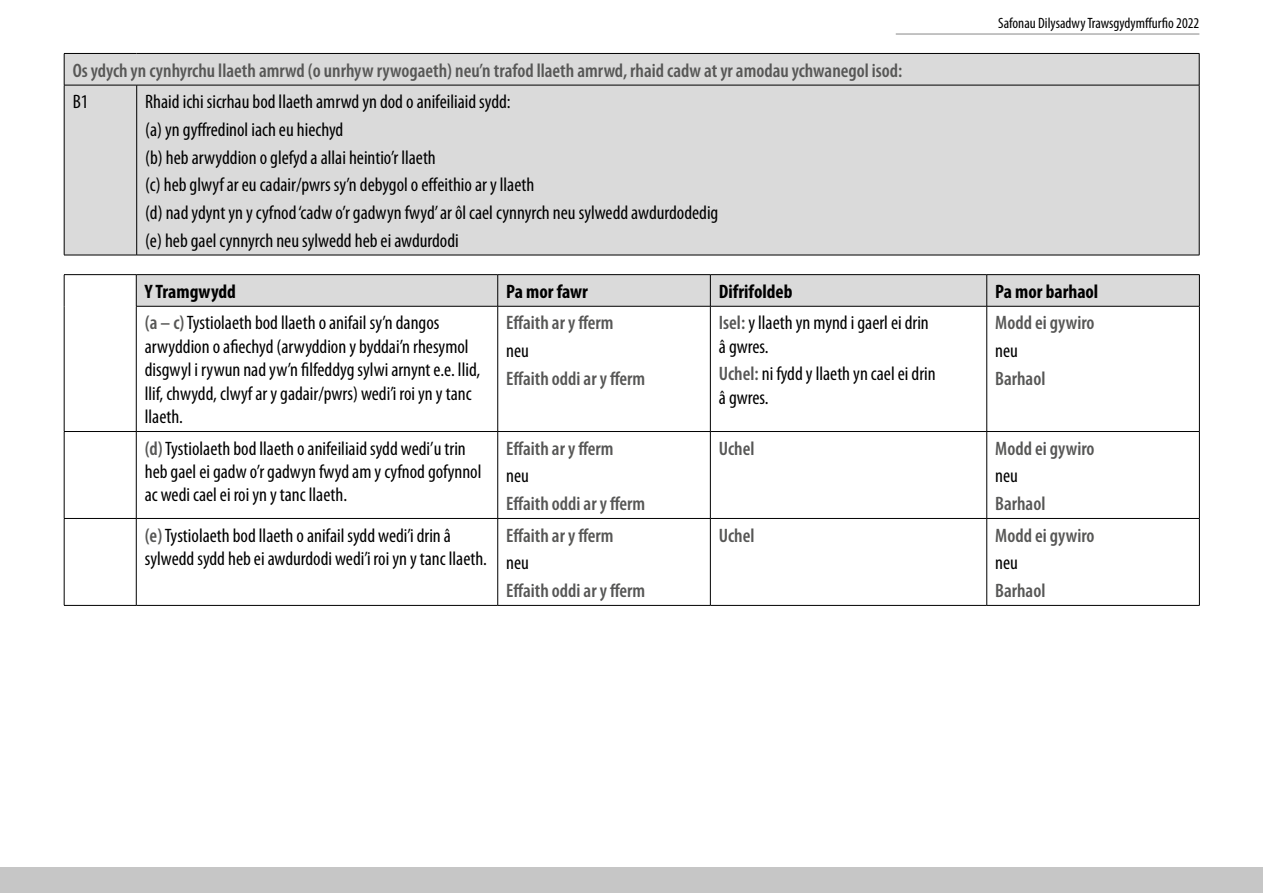
<style>
.page{position:relative;width:1263px;height:893px;background:#fff}
.page>*{position:absolute;margin:0;border:0;box-sizing:border-box;transform-origin:0 0}
.Table_text{font:condensed 19.5px/23.4px "Myriad Pro";color:#000}
.Table_text-2{font:600 condensed 19.5px "Myriad Pro";color:#575756}
.Description_of_breac{font:700 condensed 19.5px "Myriad Pro";color:#000}
.t1{font:condensed 15px "Myriad Pro";color:#000}
.s1{font-weight:600;color:#575756}
</style>
<div class="page">
<hr style="left:896px;top:34px;width:303px;height:1px;background:#878787">
<div style="left:0;top:867px;width:1263px;height:26px;background:#c6c6c6"></div>
<div style="left:65px;top:54px;width:1134px;height:201px;background:#dadada"></div>
<hr style="left:64px;top:53px;width:73px;height:1px;background:#000">
<hr style="left:64px;top:54px;width:1px;height:31px;background:#000">
<hr style="left:137px;top:53px;width:1062px;height:1px;background:#000">
<hr style="left:1199px;top:54px;width:1px;height:31px;background:#000">
<hr style="left:64px;top:85px;width:73px;height:1px;background:#000">
<hr style="left:64px;top:85px;width:1px;height:170px;background:#000">
<hr style="left:137px;top:85px;width:1062px;height:1px;background:#000">
<hr style="left:136px;top:85px;width:1px;height:170px;background:#000">
<hr style="left:1199px;top:85px;width:1px;height:170px;background:#000">
<hr style="left:64px;top:255px;width:73px;height:1px;background:#000">
<hr style="left:137px;top:255px;width:1062px;height:1px;background:#000">
<div style="left:137px;top:275px;width:1062px;height:31px;background:#dadada"></div>
<hr style="left:64px;top:274px;width:72px;height:1px;background:#000">
<hr style="left:64px;top:275px;width:1px;height:31px;background:#000">
<hr style="left:136px;top:274px;width:362px;height:1px;background:#000">
<hr style="left:136px;top:275px;width:1px;height:31px;background:#000">
<hr style="left:498px;top:274px;width:212px;height:1px;background:#000">
<hr style="left:497px;top:275px;width:1px;height:31px;background:#000">
<hr style="left:710px;top:274px;width:277px;height:1px;background:#000">
<hr style="left:710px;top:275px;width:1px;height:31px;background:#000">
<hr style="left:987px;top:274px;width:212px;height:1px;background:#000">
<hr style="left:986px;top:275px;width:1px;height:31px;background:#000">
<hr style="left:1199px;top:275px;width:1px;height:31px;background:#000">
<hr style="left:64px;top:306px;width:1px;height:125px;background:#000">
<hr style="left:136px;top:306px;width:362px;height:1px;background:#000">
<hr style="left:136px;top:306px;width:1px;height:125px;background:#000">
<hr style="left:498px;top:306px;width:212px;height:1px;background:#000">
<hr style="left:497px;top:306px;width:1px;height:125px;background:#000">
<hr style="left:710px;top:306px;width:277px;height:1px;background:#000">
<hr style="left:710px;top:306px;width:1px;height:125px;background:#000">
<hr style="left:987px;top:306px;width:212px;height:1px;background:#000">
<hr style="left:986px;top:306px;width:1px;height:125px;background:#000">
<hr style="left:1199px;top:306px;width:1px;height:125px;background:#000">
<hr style="left:64px;top:431px;width:72px;height:1px;background:#000">
<hr style="left:64px;top:432px;width:1px;height:86px;background:#000">
<hr style="left:136px;top:431px;width:362px;height:1px;background:#000">
<hr style="left:136px;top:432px;width:1px;height:86px;background:#000">
<hr style="left:498px;top:431px;width:212px;height:1px;background:#000">
<hr style="left:497px;top:432px;width:1px;height:86px;background:#000">
<hr style="left:710px;top:431px;width:277px;height:1px;background:#000">
<hr style="left:710px;top:432px;width:1px;height:86px;background:#000">
<hr style="left:987px;top:431px;width:212px;height:1px;background:#000">
<hr style="left:986px;top:432px;width:1px;height:86px;background:#000">
<hr style="left:1199px;top:432px;width:1px;height:86px;background:#000">
<hr style="left:64px;top:518px;width:72px;height:1px;background:#000">
<hr style="left:64px;top:519px;width:1px;height:86px;background:#000">
<hr style="left:136px;top:518px;width:362px;height:1px;background:#000">
<hr style="left:136px;top:519px;width:1px;height:86px;background:#000">
<hr style="left:498px;top:518px;width:212px;height:1px;background:#000">
<hr style="left:497px;top:519px;width:1px;height:86px;background:#000">
<hr style="left:710px;top:518px;width:277px;height:1px;background:#000">
<hr style="left:710px;top:519px;width:1px;height:86px;background:#000">
<hr style="left:987px;top:518px;width:212px;height:1px;background:#000">
<hr style="left:986px;top:519px;width:1px;height:86px;background:#000">
<hr style="left:1199px;top:519px;width:1px;height:86px;background:#000">
<hr style="left:64px;top:605px;width:72px;height:1px;background:#000">
<hr style="left:136px;top:605px;width:362px;height:1px;background:#000">
<hr style="left:498px;top:605px;width:212px;height:1px;background:#000">
<hr style="left:710px;top:605px;width:277px;height:1px;background:#000">
<hr style="left:987px;top:605px;width:212px;height:1px;background:#000">
<p class="t1" style="left:998px;top:15px;width:203px">Safonau Dilysadwy Trawsgydymffurfio 2022</p>
<p class="Table_text-2" style="left:73px;top:59px;width:831px">Os ydych yn cynhyrchu llaeth amrwd (o unrhyw rywogaeth) neu’n trafod llaeth amrwd, rhaid cadw at yr amodau ychwanegol isod:</p>
<p class="Table_text" style="left:73px;top:90px;width:17px">B1</p>
<p class="Table_text" style="left:145px;top:90px;width:367px">Rhaid ichi sicrhau bod llaeth amrwd yn dod o anifeiliaid sydd:</p>
<p class="Table_text" style="left:145px;top:118px;width:200px">(a) yn gyffredinol iach eu hiechyd</p>
<p class="Table_text" style="left:145px;top:146px;width:292px">(b) heb arwyddion o glefyd a allai heintio’r llaeth</p>
<p class="Table_text" style="left:145px;top:173px;width:391px">(c) heb glwyf ar eu cadair/pwrs sy’n debygol o effeithio ar y llaeth</p>
<p class="Table_text" style="left:145px;top:201px;width:575px">(d) nad ydynt yn y cyfnod ‘cadw o’r gadwyn fwyd’ ar ôl cael cynnyrch neu sylwedd awdurdodedig</p>
<p class="Table_text" style="left:145px;top:229px;width:315px">(e) heb gael cynnyrch neu sylwedd heb ei awdurdodi</p>
<p class="Description_of_breac" style="left:145px;top:281px;width:93px">Y Tramgwydd</p>
<p class="Description_of_breac" style="left:506px;top:281px;width:83px">Pa mor fawr</p>
<p class="Description_of_breac" style="left:719px;top:281px;width:75px">Difrifoldeb</p>
<p class="Description_of_breac" style="left:995px;top:281px;width:105px">Pa mor barhaol</p>
<p class="Table_text" style="left:145px;top:312px;width:337px"><span class="s1">(a – c)</span> Tystiolaeth bod llaeth o anifail sy’n dangos arwyddion o afiechyd (arwyddion y byddai’n rhesymol disgwyl i rywun nad yw’n filfeddyg sylwi arnynt e.e. llid, llif, chwydd, clwyf ar y gadair/pwrs) wedi’i roi yn y tanc llaeth.</p>
<p class="Table_text-2" style="left:506px;top:312px;width:109px">Effaith ar y fferm</p>
<p class="Table_text" style="left:719px;top:312px;width:211px"><span class="s1">Isel:</span> y llaeth yn mynd i gaerl ei drin â gwres.</p>
<p class="Table_text" style="left:719px;top:363px;width:218px"><span class="s1">Uchel:</span> ni fydd y llaeth yn cael ei drin â gwres.</p>
<p class="Table_text-2" style="left:995px;top:312px;width:101px">Modd ei gywiro</p>
<p class="Table_text" style="left:995px;top:339px;width:24px">neu</p>
<p class="Table_text-2" style="left:995px;top:368px;width:52px">Barhaol</p>
<p class="Table_text" style="left:506px;top:339px;width:24px">neu</p>
<p class="Table_text-2" style="left:506px;top:368px;width:141px">Effaith oddi ar y fferm</p>
<p class="Table_text" style="left:145px;top:437px;width:338px"><span class="s1">(d)</span> Tystiolaeth bod llaeth o anifeiliaid sydd wedi’u trin heb gael ei gadw o’r gadwyn fwyd am y cyfnod gofynnol ac wedi cael ei roi yn y tanc llaeth.</p>
<p class="Table_text-2" style="left:506px;top:437px;width:109px">Effaith ar y fferm</p>
<p class="Table_text" style="left:506px;top:465px;width:24px">neu</p>
<p class="Table_text-2" style="left:506px;top:493px;width:141px">Effaith oddi ar y fferm</p>
<p class="Table_text" style="left:145px;top:524px;width:344px"><span class="s1">(e)</span> Tystiolaeth bod llaeth o anifail sydd wedi’i drin â sylwedd sydd heb ei awdurdodi wedi’i roi yn y tanc llaeth.</p>
<p class="Table_text-2" style="left:506px;top:524px;width:109px">Effaith ar y fferm</p>
<p class="Table_text" style="left:506px;top:551px;width:24px">neu</p>
<p class="Table_text-2" style="left:506px;top:580px;width:141px">Effaith oddi ar y fferm</p>
<p class="Table_text-2" style="left:719px;top:437px;width:37px">Uchel</p>
<p class="Table_text-2" style="left:995px;top:437px;width:101px">Modd ei gywiro</p>
<p class="Table_text" style="left:995px;top:465px;width:24px">neu</p>
<p class="Table_text-2" style="left:995px;top:493px;width:52px">Barhaol</p>
<p class="Table_text-2" style="left:719px;top:524px;width:37px">Uchel</p>
<p class="Table_text-2" style="left:995px;top:524px;width:101px">Modd ei gywiro</p>
<p class="Table_text" style="left:995px;top:551px;width:24px">neu</p>
<p class="Table_text-2" style="left:995px;top:580px;width:52px">Barhaol</p>
</div>
